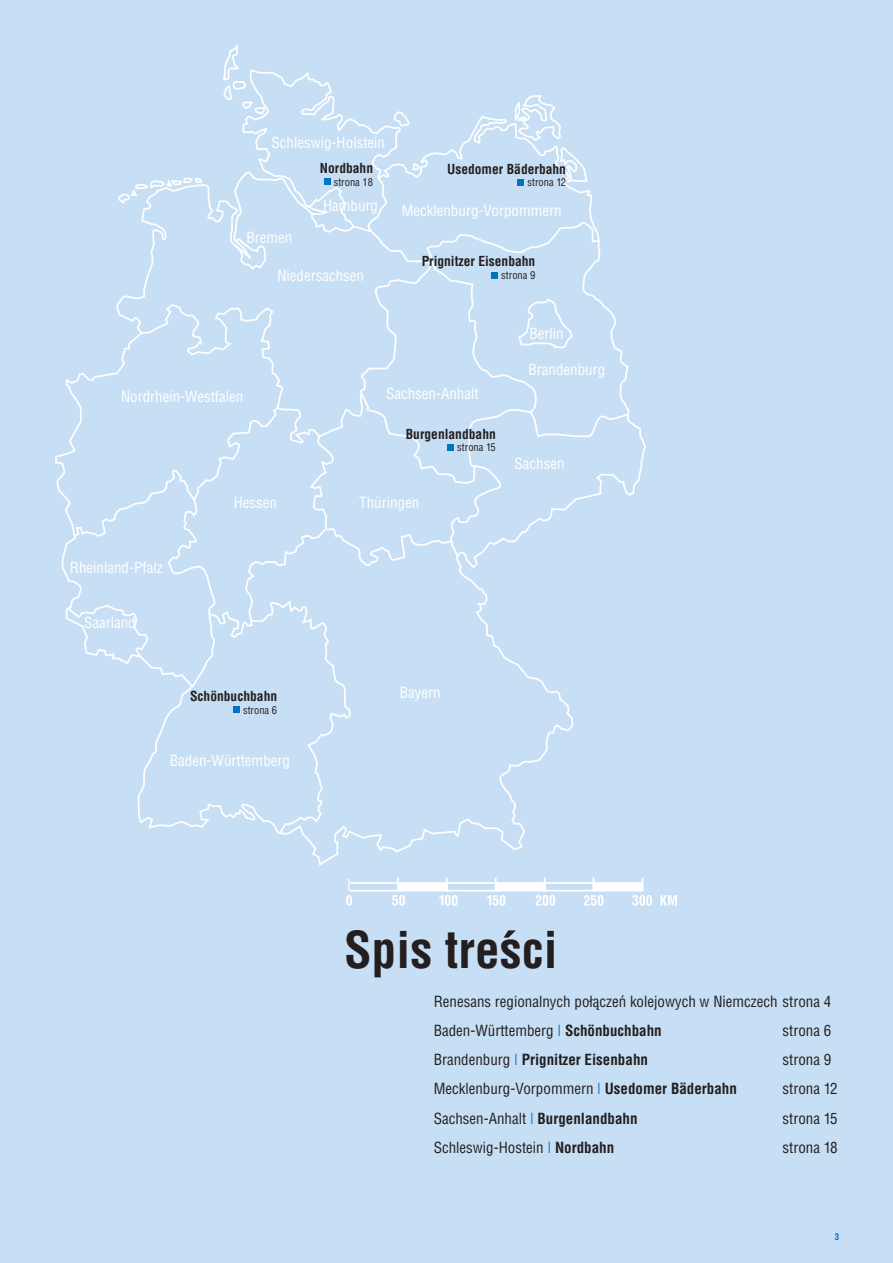
<style>
.page{position:relative;width:893px;height:1263px;background:#fff}
.page>*{position:absolute;margin:0;border:0;box-sizing:border-box;transform-origin:0 0}
.t1{font:700 condensed 49.5px "Helvetica";color:#231f20}
.t2{font:condensed 15px/29.2px "Helvetica";color:#231f20}
.t3{font:condensed 15px "Helvetica";color:#fff}
.t4{font:700 condensed 15px "Helvetica";color:#231f20}
.t5{font:700 condensed 13.5px "Helvetica";color:#231f20}
.t6{font:condensed 10.5px "Helvetica";color:#231f20}
.t7{font:700 condensed 9px "Helvetica";color:#0074be}
.s1{color:#0074be}
.s2{font-weight:700}
.s3{font-weight:400}
.s4{font-weight:400;color:#0074be}
</style>
<div class="page">
<div style="left:0;top:0;width:892px;height:1263px;background:#c7dff4"></div>
<svg style="left:55px;top:46px;width:591px;height:820px"></svg>
<svg style="left:324px;top:179px;width:6px;height:6px"></svg>
<div style="left:517px;top:179px;width:7px;height:7px;background:#0074be"></div>
<div style="left:491px;top:272px;width:7px;height:6px;background:#0074be"></div>
<div style="left:447px;top:444px;width:7px;height:7px;background:#0074be"></div>
<div style="left:233px;top:707px;width:7px;height:6px;background:#0074be"></div>
<svg style="left:503px;top:930px;width:13px;height:8px"></svg>
<div style="left:348px;top:882px;width:51px;height:9px;border:2px solid #fff"></div>
<svg style="left:346px;top:878px;width:6px;height:28px"></svg>
<svg style="left:392px;top:877px;width:260px;height:29px"></svg>
<svg style="left:660px;top:895px;width:17px;height:10px"></svg>
<p class="t3" style="left:271px;top:137px;width:115px">Schleswig-Holstein</p>
<p class="t5" style="left:320px;top:163px;width:55px">Nordbahn</p>
<p class="t6" style="left:334px;top:178px;width:41px">strona 18</p>
<p class="t3" style="left:323px;top:200px;width:56px">Hamburg</p>
<p class="t3" style="left:246px;top:232px;width:47px">Bremen</p>
<p class="t3" style="left:277px;top:270px;width:88px">Niedersachsen</p>
<p class="t5" style="left:447px;top:164px;width:120px">Usedomer Bäderbahn</p>
<p class="t6" style="left:527px;top:179px;width:40px">strona 12</p>
<p class="t3" style="left:402px;top:205px;width:161px">Mecklenburg-Vorpommern</p>
<p class="t5" style="left:421px;top:256px;width:115px">Prignitzer Eisenbahn</p>
<p class="t6" style="left:501px;top:271px;width:36px">strona 9</p>
<p class="t3" style="left:529px;top:327px;width:36px">Berlin</p>
<p class="t3" style="left:528px;top:364px;width:78px">Brandenburg</p>
<p class="t3" style="left:121px;top:391px;width:124px">Nordrhein-Westfalen</p>
<p class="t3" style="left:386px;top:387px;width:94px">Sachsen-Anhalt</p>
<p class="t5" style="left:406px;top:428px;width:92px">Burgenlandbahn</p>
<p class="t6" style="left:457px;top:443px;width:40px">strona 15</p>
<p class="t3" style="left:234px;top:497px;width:45px">Hessen</p>
<p class="t3" style="left:359px;top:497px;width:61px">Thüringen</p>
<p class="t3" style="left:514px;top:458px;width:51px">Sachsen</p>
<p class="t3" style="left:70px;top:562px;width:94px">Rheinland-Pfalz</p>
<p class="t3" style="left:84px;top:617px;width:53px">Saarland</p>
<p class="t5" style="left:190px;top:691px;width:88px">Schönbuchbahn</p>
<p class="t6" style="left:243px;top:706px;width:36px">strona 6</p>
<p class="t3" style="left:170px;top:755px;width:121px">Baden-Württemberg</p>
<p class="t3" style="left:399px;top:687px;width:42px">Bayern</p>
<h1 class="t1" style="left:344px;top:930px;width:215px">Spis tresci</h1>
<p class="t2" style="left:433px;top:988px;width:399px">Renesans regionalnych połaczen kolejowych w Niemczech strona 4<br>Baden-Württemberg <span class="s1">|</span> <span class="s2">Schönbuchbahn</span></p>
<p class="t2" style="left:782px;top:1017px;width:50px">strona 6</p>
<p class="t4" style="left:433px;top:1054px;width:216px"><span class="s3">Brandenburg</span> <span class="s4">|</span> Prignitzer Eisenbahn</p>
<p class="t2" style="left:782px;top:1046px;width:50px">strona 9</p>
<p class="t2" style="left:433px;top:1076px;width:305px">Mecklenburg-Vorpommern <span class="s1">|</span> <span class="s2">Usedomer Bäderbahn</span></p>
<p class="t2" style="left:782px;top:1076px;width:57px">strona 12</p>
<p class="t2" style="left:433px;top:1105px;width:205px">Sachsen-Anhalt <span class="s1">|</span> <span class="s2">Burgenlandbahn</span></p>
<p class="t2" style="left:782px;top:1105px;width:57px">strona 15</p>
<p class="t2" style="left:433px;top:1134px;width:182px">Schleswig-Hostein <span class="s1">|</span> <span class="s2">Nordbahn</span></p>
<p class="t2" style="left:782px;top:1134px;width:57px">strona 18</p>
<p class="t7" style="left:834px;top:1233px;width:6px">3</p>
</div>
